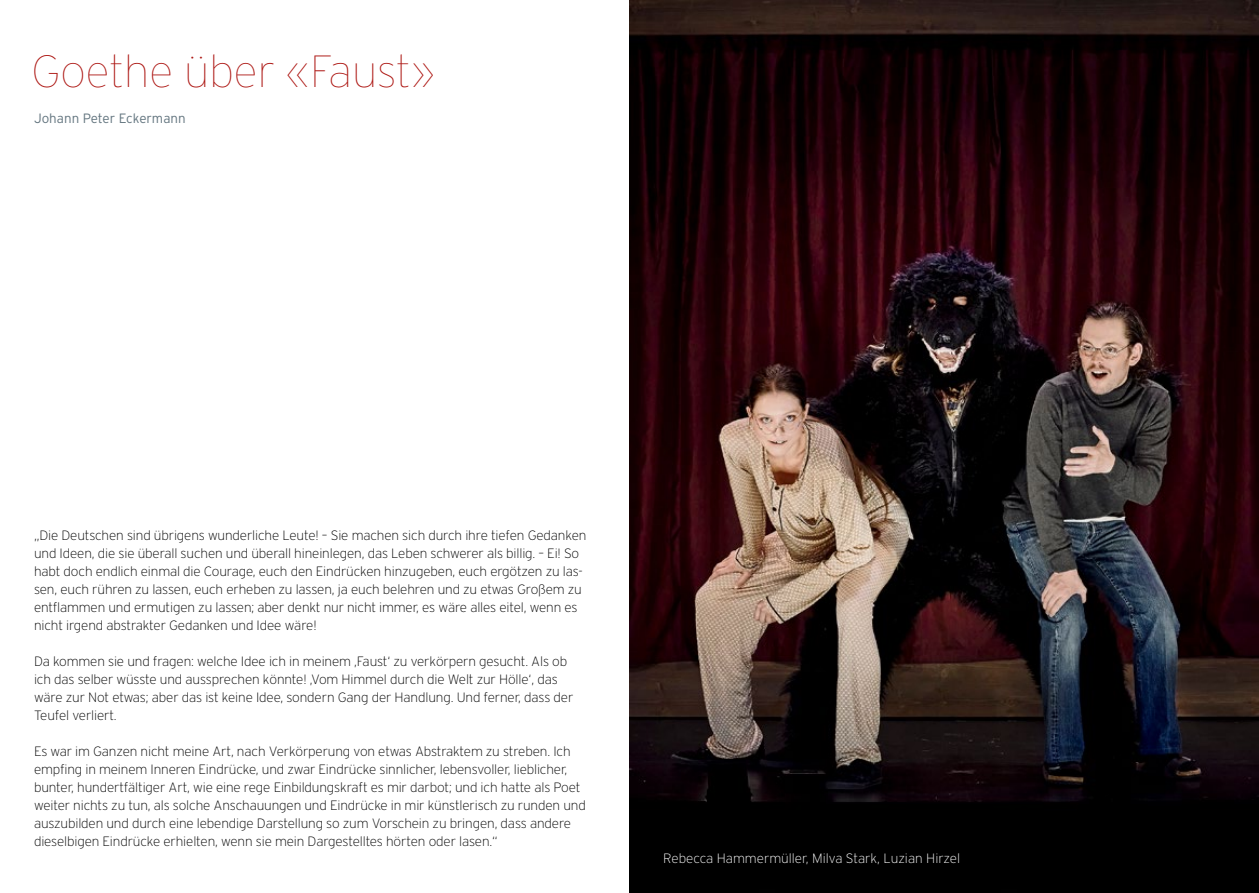
<style>
.page{position:relative;width:1259px;height:893px;background:#fff}
.page>*{position:absolute;margin:0;border:0;box-sizing:border-box;transform-origin:0 0}
.t1{font:100 45px "Interstate";color:#ac1410}
.t2{font:200 13.5px/18px "Interstate";letter-spacing:-.01em;color:#000}
.t3{font:200 13.5px "Interstate";color:#fff}
.t4{font:300 13.5px "Interstate";color:#63757f}
</style>
<div class="page">
<img style="left:630px;top:0;width:628px;height:893px">
<h1 class="t1" style="left:31px;top:47px;width:405px">Goethe über «Faust»</h1>
<p class="t4" style="left:34px;top:111px;width:153px">Johann Peter Eckermann</p>
<p class="t2" style="left:34px;top:526px;width:554px">„Die Deutschen sind übrigens wunderliche Leute! – Sie machen sich durch ihre tiefen Gedanken und Ideen, die sie überall suchen und überall hineinlegen, das Leben schwerer als billig. – Ei! So habt doch endlich einmal die Courage, euch den Eindrücken hinzugeben, euch ergötzen zu las&shy;sen, euch rühren zu lassen, euch erheben zu lassen, ja euch belehren und zu etwas Großem zu entflammen und ermutigen zu lassen; aber denkt nur nicht immer, es wäre alles eitel, wenn es nicht irgend abstrakter Gedanken und Idee wäre!</p>
<p class="t2" style="left:34px;top:652px;width:541px">Da kommen sie und fragen: welche Idee ich in meinem ,Faust‘ zu verkörpern gesucht. Als ob ich das selber wüsste und aussprechen könnte! ,Vom Himmel durch die Welt zur Hölle‘, das wäre zur Not etwas; aber das ist keine Idee, sondern Gang der Handlung. Und ferner, dass der Teufel verliert.</p>
<p class="t2" style="left:34px;top:742px;width:553px">Es war im Ganzen nicht meine Art, nach Verkörperung von etwas Abstraktem zu streben. Ich empfing in meinem Inneren Eindrücke, und zwar Eindrücke sinnlicher, lebensvoller, lieblicher, bunter, hundertfältiger Art, wie eine rege Einbildungskraft es mir darbot; und ich hatte als Poet weiter nichts zu tun, als solche Anschauungen und Eindrücke in mir künstlerisch zu runden und auszubilden und durch eine lebendige Darstellung so zum Vorschein zu bringen, dass andere dieselbigen Eindrücke erhielten, wenn sie mein Dargestelltes hörten oder lasen.“</p>
<p class="t3" style="left:663px;top:851px;width:298px">Rebecca Hammermüller, Milva Stark, Luzian Hirzel</p>
</div>
